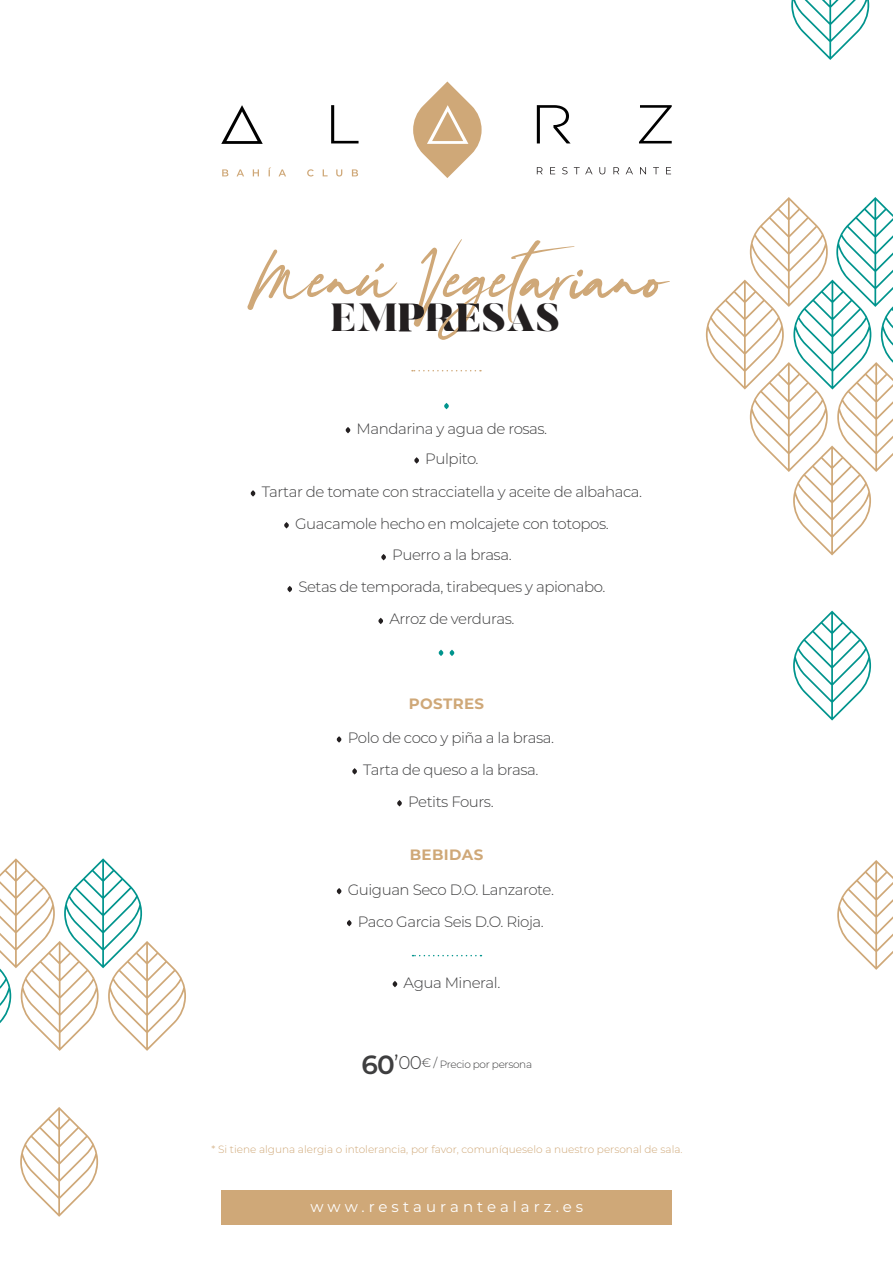
<style>
.page{position:relative;width:893px;height:1263px;background:#fff}
.page>*{position:absolute;margin:0;border:0;box-sizing:border-box;transform-origin:0 0}
.t1{font:72.9px "Southima";color:#cfa878}
.t2{font:900 39px "Butler";color:#231f20}
.t3{font:300 15px "Montserrat";letter-spacing:-.03em;color:#3e3e3f}
.t4{font:15px "Montserrat";letter-spacing:.27em;color:#fff}
.t5{font:700 15px "Montserrat";letter-spacing:.025em;color:#cfa878}
.t6{font:300 10.5px "Montserrat";color:#cfa878}
.t7{font:300 10.5px "Montserrat";letter-spacing:-.03em;color:#3e3e3f}
.s1{font-weight:600;font-size:26.25px}
.s2{font-size:26.25px}
.s3{font-size:18.45px}
.s4{font-size:12.3px}
</style>
<div class="page">
<svg style="left:331px;top:105px;width:28px;height:38px"></svg>
<svg style="left:537px;top:105px;width:33px;height:38px"></svg>
<svg style="left:639px;top:105px;width:33px;height:38px"></svg>
<svg style="left:221px;top:105px;width:42px;height:39px"></svg>
<svg style="left:413px;top:81px;width:69px;height:97px"></svg>
<svg style="left:222px;top:167px;width:136px;height:9px"></svg>
<svg style="left:537px;top:167px;width:134px;height:7px"></svg>
<svg style="left:412px;top:370px;width:69px;height:1px"></svg>
<svg style="left:444px;top:403px;width:5px;height:6px"></svg>
<svg style="left:346px;top:427px;width:4px;height:6px"></svg>
<svg style="left:414px;top:457px;width:5px;height:7px"></svg>
<svg style="left:251px;top:490px;width:4px;height:7px"></svg>
<svg style="left:284px;top:522px;width:5px;height:6px"></svg>
<svg style="left:381px;top:554px;width:5px;height:6px"></svg>
<svg style="left:287px;top:586px;width:5px;height:6px"></svg>
<svg style="left:378px;top:618px;width:5px;height:6px"></svg>
<svg style="left:439px;top:650px;width:4px;height:6px"></svg>
<svg style="left:450px;top:650px;width:4px;height:6px"></svg>
<div style="left:221px;top:1191px;width:451px;height:34px;background:#cfa878"></div>
<svg style="left:337px;top:736px;width:4px;height:7px"></svg>
<svg style="left:352px;top:768px;width:5px;height:6px"></svg>
<svg style="left:397px;top:800px;width:5px;height:6px"></svg>
<svg style="left:337px;top:888px;width:4px;height:6px"></svg>
<svg style="left:347px;top:920px;width:5px;height:6px"></svg>
<svg style="left:393px;top:981px;width:4px;height:6px"></svg>
<svg style="left:412px;top:955px;width:69px;height:1px"></svg>
<svg style="left:0;top:858px;width:186px;height:193px"></svg>
<svg style="left:791px;top:0;width:78px;height:60px"></svg>
<svg style="left:837px;top:860px;width:56px;height:110px"></svg>
<svg style="left:793px;top:611px;width:78px;height:109px"></svg>
<svg style="left:706px;top:197px;width:187px;height:358px"></svg>
<svg style="left:20px;top:1107px;width:78px;height:110px"></svg>
<svg style="left:456px;top:304px;width:23px;height:28px"></svg>
<svg style="left:399px;top:304px;width:25px;height:27px"></svg>
<p class="t1" style="left:247px;top:235px;width:421px">Menú Vegetariano</p>
<p class="t2" style="left:331px;top:293px;width:231px">EMPRESAS</p>
<p class="t3" style="left:357px;top:419px;width:192px">Mandarina y agua de rosas.</p>
<p class="t3" style="left:425px;top:449px;width:55px">Pulpito.</p>
<p class="t3" style="left:262px;top:482px;width:382px">Tartar de tomate con stracciatella y aceite de albahaca.</p>
<p class="t3" style="left:295px;top:514px;width:315px">Guacamole hecho en molcajete con totopos.</p>
<p class="t3" style="left:392px;top:545px;width:121px">Puerro a la brasa.</p>
<p class="t3" style="left:298px;top:577px;width:309px">Setas de temporada, tirabeques y apionabo.</p>
<p class="t3" style="left:389px;top:609px;width:127px">Arroz de verduras.</p>
<p class="t5" style="left:409px;top:692px;width:77px">POSTRES</p>
<p class="t3" style="left:348px;top:728px;width:208px">Polo de coco y piña a la brasa.</p>
<p class="t3" style="left:363px;top:760px;width:177px">Tarta de queso a la brasa.</p>
<p class="t3" style="left:408px;top:792px;width:87px">Petits Fours.</p>
<p class="t5" style="left:410px;top:844px;width:75px">BEBIDAS</p>
<p class="t3" style="left:348px;top:880px;width:208px">Guiguan Seco D.O. Lanzarote.</p>
<p class="t3" style="left:358px;top:911px;width:188px">Paco Garcia Seis D.O. Rioja.</p>
<p class="t3" style="left:404px;top:972px;width:98px">Agua Mineral.</p>
<p class="t7" style="left:361px;top:1057px;width:172px"><span class="s1">60</span><span class="s2">’</span><span class="s3">00</span><span class="s4">€ /</span> Precio por persona</p>
<p class="t6" style="left:211px;top:1142px;width:473px">* Si tiene alguna alergia o intolerancia, por favor, comuníqueselo a nuestro personal de sala.</p>
<p class="t4" style="left:310px;top:1196px;width:274px">www.restaurantealarz.es</p>
</div>
